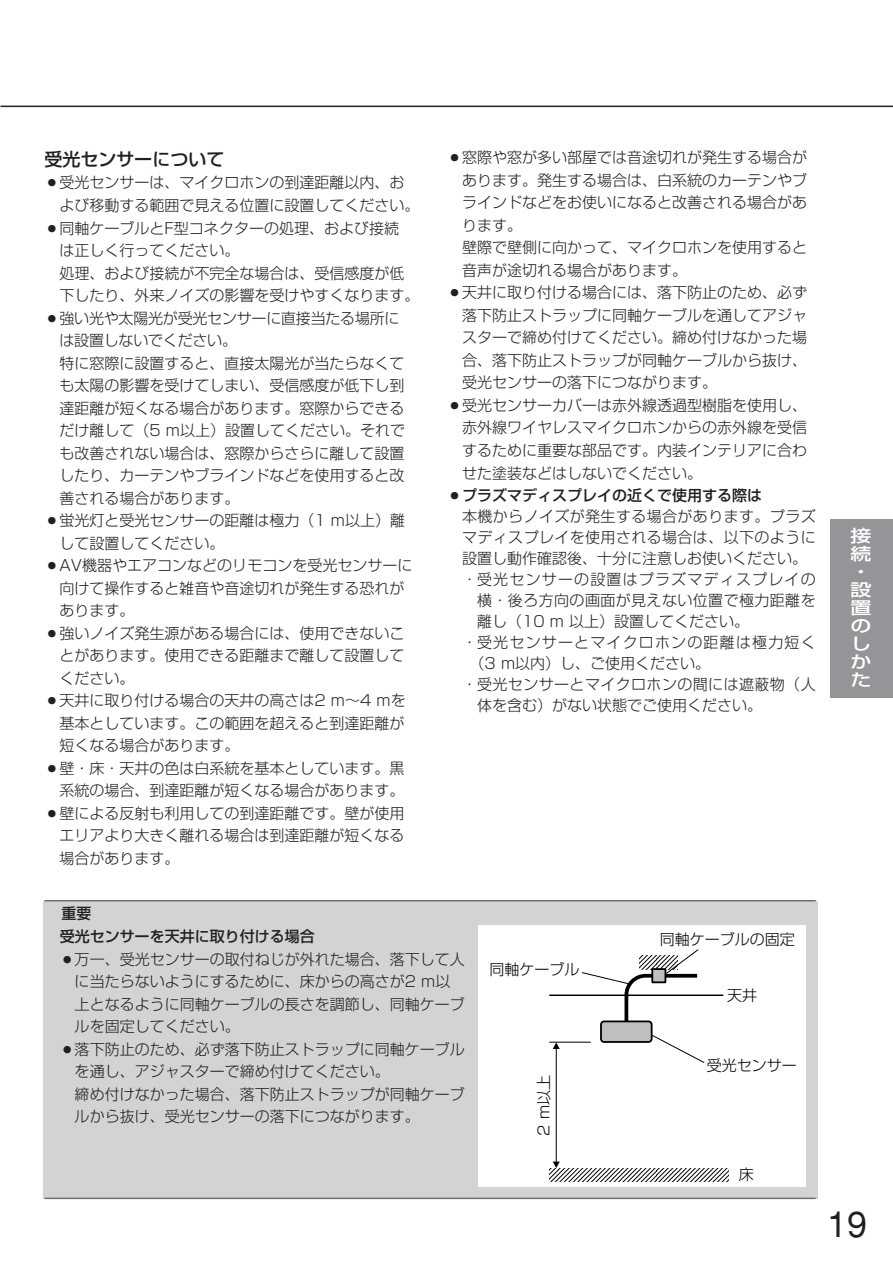
<style>
.page{position:relative;width:893px;height:1262px;background:#fff}
.page>*{position:absolute;margin:0;border:0;box-sizing:border-box;transform-origin:0 0}
.t1{font:36px "Helvetica";color:#231f20}
.t2{font:500 18px "Shin Go";color:#231f20}
.t3{font:500 16.8px/18px "Shin Go";color:#fff;text-align:justify;scale:1.25 1}
.t4{font:300 15px/22.5px "Shin Go";color:#231f20}
.t5{font:300 15px "Shin Go";letter-spacing:.025em;color:#231f20}
.t6{font:300 15px "Shin Go";letter-spacing:.08em;color:#231f20}
.t7{font:500 15px/22.5px "Shin Go";color:#231f20}
.t8{font:300 15px "Shin Go";color:#000}
</style>
<div class="page">
<hr style="left:0;top:106px;width:892px;height:1px;background:#231f20">
<div style="left:830px;top:519px;width:62px;height:178px;background:#939598"></div>
<div style="left:43px;top:901px;width:774px;height:297px;background:#d1d3d4"></div>
<hr style="left:44px;top:900px;width:771px;height:1px;background:#6c6e70">
<hr style="left:44px;top:1197px;width:771px;height:2px;background:#6c6e70">
<div style="left:478px;top:925px;width:328px;height:262px;background:#fff"></div>
<hr style="left:549px;top:994px;width:173px;height:2px;background:#000">
<hr style="left:556px;top:1047px;width:1px;height:115px;background:#000">
<svg style="left:549px;top:1161px;width:179px;height:20px"></svg>
<svg style="left:552px;top:1042px;width:7px;height:7px"></svg>
<hr style="left:549px;top:1041px;width:41px;height:1px;background:#000">
<svg style="left:582px;top:949px;width:122px;height:114px"></svg>
<p class="t2" style="left:44px;top:152px;width:181px">受光センサーについて</p>
<p class="t4" style="left:59px;top:174px;width:362px;text-indent:-15px">○受光センサーは、マイクロホンの到達距離以内、および移動する範囲で見える位置に設置してください。</p>
<p class="t4" style="left:59px;top:219px;width:362px;text-indent:-15px">○同軸ケーブルとF型コネクターの処理、および接続<br>は正しく行ってください。<br>処理、および接続が不完全な場合は、受信感度が低下したり、外来ノイズの影響を受けやすくなります。</p>
<p class="t4" style="left:59px;top:309px;width:347px;text-indent:-15px">○強い光や太陽光が受光センサーに直接当たる場所には設置しないでください。<br>特に窓際に設置すると、直接太陽光が当たらなくても太陽の影響を受けてしまい、受信感度が低下し到達距離が短くなる場合があります。窓際からできるだけ離して（5 m以上）設置してください。それでも改善されない場合は、窓際からさらに離して設置したり、カーテンやブラインドなどを使用すると改善される場合があります。</p>
<p class="t4" style="left:59px;top:511px;width:347px;text-indent:-15px">○蛍光灯と受光センサーの距離は極力（1 m以上）離して設置してください。</p>
<p class="t4" style="left:59px;top:556px;width:354px;text-indent:-15px">○AV機器やエアコンなどのリモコンを受光センサーに向けて操作すると雑音や音途切れが発生する恐れがあります。</p>
<p class="t4" style="left:59px;top:624px;width:347px;text-align:justify;text-indent:-15px">○強いノイズ発生源がある場合には、使用できないことがあります。使用できる距離まで離して設置してください。</p>
<p class="t4" style="left:59px;top:691px;width:348px;text-align:justify;text-indent:-15px">○天井に取り付ける場合の天井の高さは2 m～4 mを基本としています。この範囲を超えると到達距離が短くなる場合があります。</p>
<p class="t4" style="left:44px;top:759px;width:362px;text-align:right">○壁・床・天井の色は白系統を基本としています。黒系統の場合、到達距離が短くなる場合があります。</p>
<p class="t4" style="left:59px;top:804px;width:347px;text-align:justify;text-indent:-15px">○壁による反射も利用しての到達距離です。壁が使用エリアより大きく離れる場合は到達距離が短くなる場合があります。</p>
<p class="t4" style="left:462px;top:148px;width:346px;text-indent:-15px">○窓際や窓が多い部屋では音途切れが発生する場合があります。発生する場合は、白系統のカーテンやブラインドなどをお使いになると改善される場合があります。<br>壁際で壁側に向かって、マイクロホンを使用すると音声が途切れる場合があります。</p>
<p class="t4" style="left:462px;top:283px;width:346px;text-align:justify;text-indent:-15px">○天井に取り付ける場合には、落下防止のため、必ず落下防止ストラップに同軸ケーブルを通してアジャスターで締め付けてください。締め付けなかった場合、落下防止ストラップが同軸ケーブルから抜け、受光センサーの落下につながります。</p>
<p class="t4" style="left:462px;top:396px;width:346px;text-align:justify;text-indent:-15px">○受光センサーカバーは赤外線透過型樹脂を使用し、赤外線ワイヤレスマイクロホンからの赤外線を受信するために重要な部品です。内装インテリアに合わせた塗装などはしないでください。</p>
<p class="t7" style="left:447px;top:486px;width:316px">○プラズマディスプレイの近くで使用する際は</p>
<p class="t5" style="left:462px;top:511px;width:355px">本機からノイズが発生する場合があります。プラズ</p>
<p class="t5" style="left:462px;top:532px;width:355px">マディスプレイを使用される場合は、以下のように</p>
<p class="t4" style="left:462px;top:549px;width:346px">設置し動作確認後、十分に注意しお使いください。</p>
<p class="t6" style="left:462px;top:574px;width:355px">・受光センサーの設置はプラズマディスプレイの</p>
<p class="t5" style="left:477px;top:595px;width:340px">横・後ろ方向の画面が見えない位置で極力距離を</p>
<p class="t4" style="left:477px;top:612px;width:273px">離し（10 m 以上）設置してください。</p>
<p class="t6" style="left:462px;top:637px;width:355px">・受光センサーとマイクロホンの距離は極力短く</p>
<p class="t4" style="left:469px;top:654px;width:242px">（3 m以内）し、ご使用ください。</p>
<p class="t5" style="left:462px;top:679px;width:355px">・受光センサーとマイクロホンの間には遮蔽物（人</p>
<p class="t4" style="left:477px;top:696px;width:286px">体を含む）がない状態でご使用ください。</p>
<p class="t3" style="left:850px;top:529px;width:18px">接続・設置のしかた</p>
<p class="t7" style="left:60px;top:904px;width:256px">重要<br>受光センサーを天井に取り付ける場合</p>
<p class="t4" style="left:75px;top:949px;width:392px;text-indent:-15px">○万一、受光センサーの取付ねじが外れた場合、落下して人に当たらないようにするために、床からの高さが2 m以上となるように同軸ケーブルの長さを調節し、同軸ケーブルを固定してください。</p>
<p class="t4" style="left:75px;top:1039px;width:392px;text-indent:-15px">○落下防止のため、必ず落下防止ストラップに同軸ケーブルを通し、アジャスターで締め付けてください。<br>締め付けなかった場合、落下防止ストラップが同軸ケーブルから抜け、受光センサーの落下につながります。</p>
<p class="t8" style="left:489px;top:963px;width:92px">同軸ケーブル</p>
<p class="t8" style="left:538px;top:1135px;width:62px;rotate:-90deg">2 m以上</p>
<p class="t8" style="left:659px;top:933px;width:137px">同軸ケーブルの固定</p>
<p class="t8" style="left:727px;top:989px;width:32px">天井</p>
<p class="t8" style="left:707px;top:1060px;width:92px">受光センサー</p>
<p class="t8" style="left:738px;top:1168px;width:16px">床</p>
<h1 class="t1" style="left:827px;top:1211px;width:42px">19</h1>
</div>
